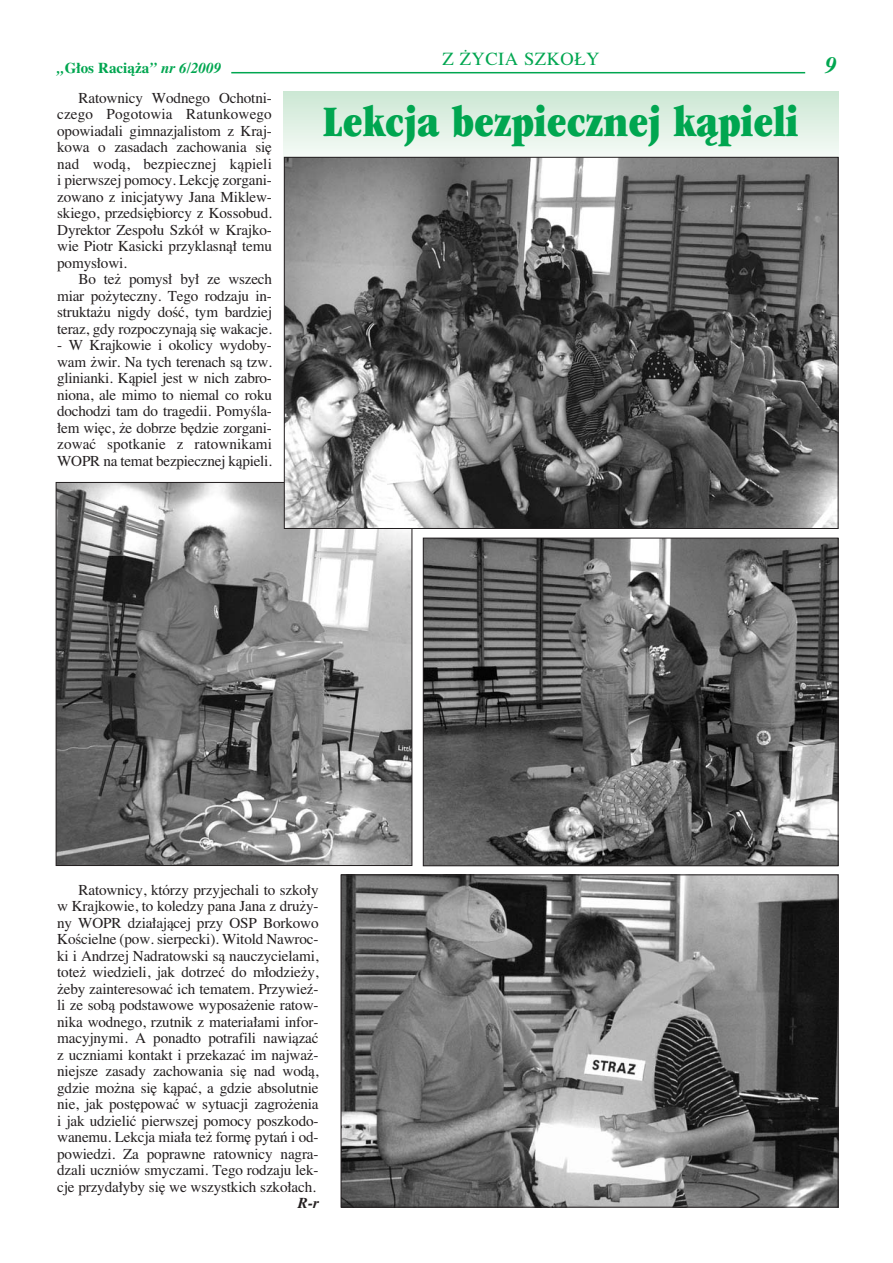
<style>
.page{position:relative;width:893px;height:1263px;background:#fff}
.page>*{position:absolute;margin:0;border:0;box-sizing:border-box;transform-origin:0 0}
.t1{font:45px "Pgaramondcond Ultra";color:#00a650}
.t2{font:italic 700 21px "Ptimes";color:#00a650}
.t3{font:16.5px "Ptimes Roman";letter-spacing:.03em;color:#00a650}
.t4{font:13.5px/16.5px "Ptimes Roman";letter-spacing:-.01em;color:#231f20;text-align:justify}
.t5{font:700 13.5px "Ptimes";color:#00a650}
.t6{font:italic 700 13.5px "Ptimes";color:#231f20}
.s1{font-style:italic}
</style>
<div class="page">
<svg style="left:283px;top:92px;width:555px;height:72px"></svg>
<hr style="left:231px;top:72px;width:574px;height:1px;background:#00a650">
<img style="left:425px;top:540px;width:411px;height:324px">
<div style="left:423px;top:538px;width:415px;height:328px;border:1px solid #231f20"></div>
<img style="left:342px;top:876px;width:494px;height:330px">
<img style="left:58px;top:484px;width:352px;height:380px">
<img style="left:286px;top:159px;width:550px;height:368px">
<p class="t3" style="left:442px;top:52px;width:158px">Z ˚YCIA SZKO¸Y</p>
<p class="t5" style="left:57px;top:62px;width:165px"><span class="s1">„</span>G∏os Racià˝a<span class="s1">” nr 6/2009</span></p>
<h2 class="t2" style="left:825px;top:55px;width:13px">9</h2>
<p class="t4" style="left:57px;top:91px;width:216px;text-indent:21px">Ratownicy Wodnego Ochotni&shy;czego Pogotowia Ratunkowego opowiadali gimnazjalistom z Kraj&shy;kowa o zasadach zachowania si´ nad wodà, bezpiecznej kàpieli i pierwszej pomocy. Lekcj´ zorgani&shy;zowano z inicjatywy Jana Miklew&shy;skiego, przedsi´biorcy z Kossobud.<br>Dyrektor Zespo∏u Szkó∏ w Krajko&shy;wie Piotr Kasicki przyklasnà∏ temu pomys∏owi.</p>
<p class="t4" style="left:57px;top:272px;width:216px;text-indent:21px">Bo te˝ pomys∏ by∏ ze wszech miar po˝yteczny. Tego rodzaju in&shy;strukta˝u nigdy doÊç, tym bardziej teraz, gdy rozpoczynajà si´ wakacje.</p>
<p class="t4" style="left:57px;top:338px;width:216px">- W Krajkowie i okolicy wydoby&shy;wam ˝wir. Na tych terenach sà tzw. glinianki. Kàpiel jest w nich zabro&shy;niona, ale mimo to niemal co roku dochodzi tam do tragedii. PomyÊla-∏em wi´c, ˝e dobrze b´dzie zorgani&shy;zowaç spotkanie z ratownikami WOPR na temat bezpiecznej kàpieli.</p>
<h1 class="t1" style="left:323px;top:104px;width:477px">Lekcja bezpiecznej kàpieli</h1>
<p class="t4" style="left:57px;top:883px;width:263px;text-indent:21px">Ratownicy, którzy przyjechali to szko∏y w Krajkowie, to koledzy pana Jana z dru˝y&shy;ny WOPR dzia∏ajàcej przy OSP Borkowo KoÊcielne (pow. sierpecki). Witold Nawroc&shy;ki i Andrzej Nadratowski sà nauczycielami, tote˝ wiedzieli, jak dotrzeç do m∏odzie˝y, ˝eby zainteresowaç ich tematem. Przywieê&shy;li ze sobà podstawowe wyposa˝enie ratow&shy;nika wodnego, rzutnik z materia∏ami infor&shy;macyjnymi. A ponadto potrafili nawiàzaç z uczniami kontakt i przekazaç im najwa˝- niejsze zasady zachowania si´ nad wodà, gdzie mo˝na si´ kàpaç, a gdzie absolutnie nie, jak post´powaç w sytuacji zagro˝enia i jak udzieliç pierwszej pomocy poszkodo&shy;wanemu. Lekcja mia∏a te˝ form´ pytaƒ i od&shy;powiedzi. Za poprawne ratownicy nagra&shy;dzali uczniów smyczami. Tego rodzaju lek&shy;cje przyda∏yby si´ we wszystkich szko∏ach.</p>
<p class="t6" style="left:298px;top:1197px;width:22px">R-r</p>
</div>
